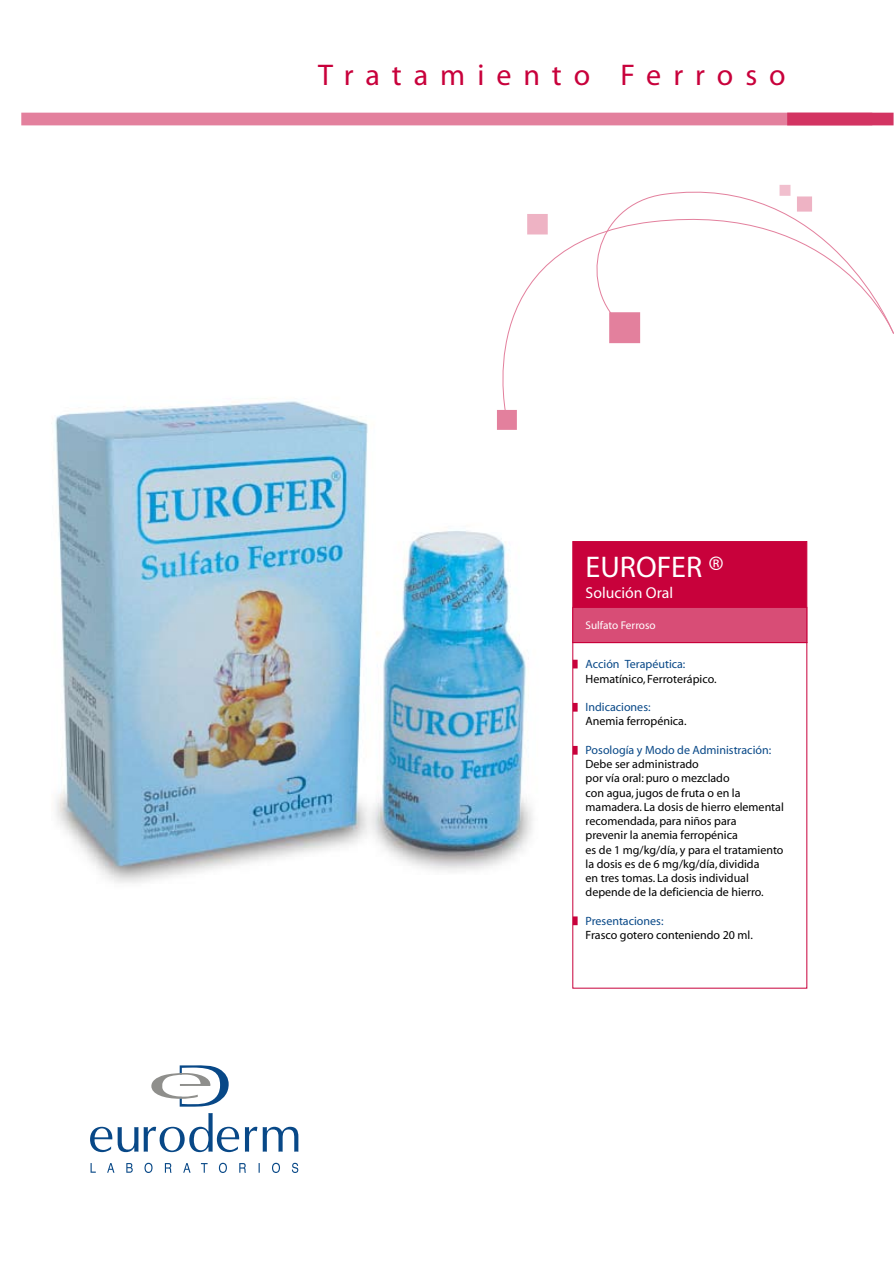
<style>
.page{position:relative;width:894px;height:1263px;background:#fff}
.page>*{position:absolute;margin:0;border:0;box-sizing:border-box;transform-origin:0 0}
.t1{font:30px "BI Sans";letter-spacing:.4em;color:#c8013b}
.t2{font:700 30px "BI Sans";color:#fff}
.t3{font:700 15.75px "BI Sans";color:#fff}
.t4{font:12px/14.2px "BI Sans";color:#000}
.t5{font:700 12px "BI Sans";color:#084887}
.t6{font:11.25px "BI Sans";color:#fff}
</style>
<div class="page">
<img style="left:54px;top:401px;width:479px;height:482px">
<svg style="left:90px;top:1127px;width:48px;height:25px"></svg>
<svg style="left:144px;top:1113px;width:95px;height:39px"></svg>
<svg style="left:245px;top:1127px;width:12px;height:25px"></svg>
<svg style="left:263px;top:1127px;width:35px;height:25px"></svg>
<svg style="left:90px;top:1163px;width:6px;height:10px"></svg>
<svg style="left:107px;top:1163px;width:7px;height:10px"></svg>
<svg style="left:126px;top:1163px;width:7px;height:10px"></svg>
<svg style="left:144px;top:1163px;width:8px;height:10px"></svg>
<svg style="left:165px;top:1163px;width:6px;height:10px"></svg>
<svg style="left:183px;top:1163px;width:7px;height:10px"></svg>
<svg style="left:201px;top:1163px;width:6px;height:10px"></svg>
<svg style="left:219px;top:1163px;width:8px;height:10px"></svg>
<svg style="left:239px;top:1163px;width:7px;height:10px"></svg>
<svg style="left:258px;top:1163px;width:2px;height:10px"></svg>
<svg style="left:272px;top:1163px;width:8px;height:10px"></svg>
<svg style="left:292px;top:1163px;width:6px;height:10px"></svg>
<svg style="left:151px;top:1065px;width:77px;height:42px"></svg>
<svg style="left:464px;top:214px;width:177px;height:207px"></svg>
<svg style="left:575px;top:185px;width:318px;height:149px"></svg>
<div style="left:609px;top:312px;width:31px;height:31px;background:#e3809d"></div>
<div style="left:497px;top:410px;width:19px;height:20px;background:#e3809d"></div>
<div style="left:21px;top:113px;width:851px;height:12px;background:#e3809d"></div>
<div style="left:787px;top:113px;width:106px;height:12px;background:#d33462"></div>
<div style="left:572px;top:541px;width:234px;height:101px;background:#c8013b"></div>
<div style="left:572px;top:541px;width:235px;height:102px;border:1px solid #c8013b"></div>
<div style="left:572px;top:607px;width:234px;height:35px;background:#d84d76"></div>
<div style="left:572px;top:607px;width:235px;height:36px;border:1px solid #c8013b"></div>
<div style="left:572px;top:660px;width:5px;height:8px;background:#c8013b"></div>
<div style="left:572px;top:703px;width:5px;height:9px;background:#c8013b"></div>
<div style="left:572px;top:746px;width:5px;height:9px;background:#c8013b"></div>
<div style="left:572px;top:916px;width:5px;height:9px;background:#c8013b"></div>
<h1 class="t1" style="left:318px;top:60px;width:469px">Tratamiento Ferroso</h1>
<h1 class="t2" style="left:585px;top:552px;width:140px">EUROFER ®</h1>
<h2 class="t3" style="left:585px;top:585px;width:89px">Solución Oral</h2>
<p class="t6" style="left:585px;top:620px;width:72px">Sulfato Ferroso</p>
<p class="t5" style="left:585px;top:658px;width:101px">Acción Terapéutica:</p>
<p class="t4" style="left:585px;top:672px;width:132px">Hematínico, Ferroterápico.</p>
<p class="t5" style="left:585px;top:701px;width:66px">Indicaciones:</p>
<p class="t4" style="left:585px;top:715px;width:102px">Anemia ferropénica.</p>
<p class="t5" style="left:585px;top:744px;width:187px">Posología y Modo de Administración:</p>
<p class="t4" style="left:585px;top:757px;width:200px">Debe ser administrado<br>por vía oral: puro o mezclado<br>con agua, jugos de fruta o en la mamadera. La dosis de hierro elemental recomendada, para niños para<br>prevenir la anemia ferropénica<br>es de 1 mg/kg/día, y para el tratamiento la dosis es de 6 mg/kg/día, dividida<br>en tres tomas. La dosis individual depende de la deficiencia de hierro.</p>
<p class="t5" style="left:585px;top:915px;width:79px">Presentaciones:</p>
<p class="t4" style="left:585px;top:928px;width:169px">Frasco gotero conteniendo 20 ml.</p>
</div>
